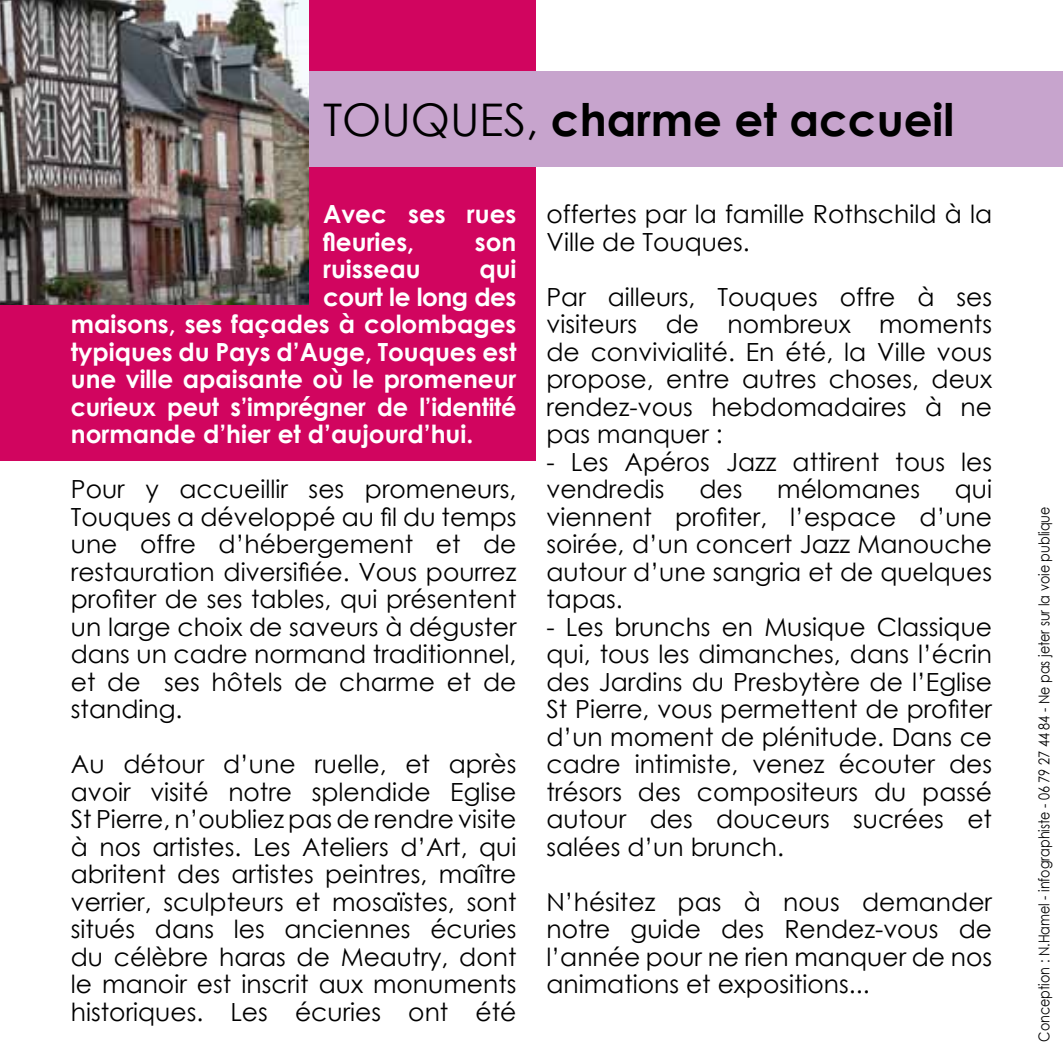
<style>
.page{position:relative;width:1063px;height:1063px;background:#fff}
.page>*{position:absolute;margin:0;border:0;box-sizing:border-box;transform-origin:0 0}
.t1{font:700 45px "Century Gothic";color:#000}
.t2{font:25px/27.5px "Century Gothic";color:#000;text-align:justify}
.t3{font:700 25px/27.5px "Century Gothic";color:#fff}
.t4{font:700 25px "Century Gothic";color:#fff;scale:.96 1}
.t5{font:700 25px "Century Gothic";letter-spacing:-.02em;color:#fff}
.t6{font:15px "Century Gothic";color:#000;scale:.85 1}
.s1{font-weight:400}
</style>
<div class="page">
<div style="left:0;top:0;width:535px;height:461px;background:#d1055f"></div>
<div style="left:289px;top:71px;width:774px;height:96px;background:#c7a4cd"></div>
<img style="left:0;top:0;width:309px;height:305px">
<h1 class="t1" style="left:323px;top:85px;width:633px"><span class="s1">TOUQUES,</span> charme et accueil</h1>
<p class="t3" style="left:323px;top:199px;width:195px">Avec ses rues fleuries,</p>
<p class="t3" style="left:475px;top:227px;width:43px">son</p>
<p class="t3" style="left:323px;top:254px;width:99px">ruisseau</p>
<p class="t3" style="left:479px;top:254px;width:39px">qui</p>
<p class="t5" style="left:323px;top:278px;width:195px">court le long des</p>
<p class="t3" style="left:71px;top:309px;width:447px">maisons, ses façades à colombages</p>
<p class="t3" style="left:71px;top:337px;width:447px">typiques du Pays d’Auge, Touques est</p>
<p class="t3" style="left:71px;top:364px;width:447px">une ville apaisante où le promeneur</p>
<p class="t4" style="left:71px;top:388px;width:466px">curieux peut s’imprégner de l’identité</p>
<p class="t3" style="left:71px;top:419px;width:404px">normande d’hier et d’aujourd’hui.</p>
<p class="t2" style="left:71px;top:475px;width:447px">Pour y accueillir ses promeneurs, Touques a développé au fil du temps une offre d’hébergement et de restauration diversifiée. Vous pourrez profiter de ses tables, qui présentent un large choix de saveurs à déguster dans un cadre normand traditionnel, et de ses hôtels de charme et de standing.</p>
<p class="t2" style="left:71px;top:750px;width:447px">Au détour d’une ruelle, et après avoir visité notre splendide Eglise St Pierre, n’oubliez pas de rendre visite à nos artistes. Les Ateliers d’Art, qui abritent des artistes peintres, maître verrier, sculpteurs et mosaïstes, sont situés dans les anciennes écuries du célèbre haras de Meautry, dont le manoir est inscrit aux monuments historiques. Les écuries ont été</p>
<p class="t2" style="left:546px;top:200px;width:447px">offertes par la famille Rothschild à la<br>Ville de Touques.</p>
<p class="t2" style="left:546px;top:282px;width:447px">Par ailleurs, Touques offre à ses visiteurs de nombreux moments de convivialité. En été, la Ville vous propose, entre autres choses, deux rendez-vous hebdomadaires à ne pas manquer :</p>
<p class="t2" style="left:546px;top:447px;width:447px">- Les Apéros Jazz attirent tous les vendredis</p>
<p class="t2" style="left:699px;top:475px;width:45px">des</p>
<p class="t2" style="left:777px;top:475px;width:144px">mélomanes</p>
<p class="t2" style="left:546px;top:475px;width:447px;text-indent:408px">qui viennent profiter, l’espace d’une soirée, d’un concert Jazz Manouche autour d’une sangria et de quelques tapas.</p>
<p class="t2" style="left:546px;top:612px;width:447px">- Les brunchs en Musique Classique qui, tous les dimanches, dans l’écrin des Jardins du Presbytère de l’Eglise St Pierre, vous permettent de profiter d’un moment de plénitude. Dans ce cadre intimiste, venez écouter des trésors des compositeurs du passé autour des douceurs sucrées et salées d’un brunch.</p>
<p class="t2" style="left:546px;top:887px;width:447px">N’hésitez pas à nous demander notre guide des Rendez-vous de l’année pour ne rien manquer de nos animations et expositions...</p>
<p class="t6" style="left:1034px;top:1042px;width:631px;rotate:-90deg">Conception : N.Hamel - infographiste - 06 79 27 44 84 - Ne pas jeter sur la voie publique</p>
</div>
